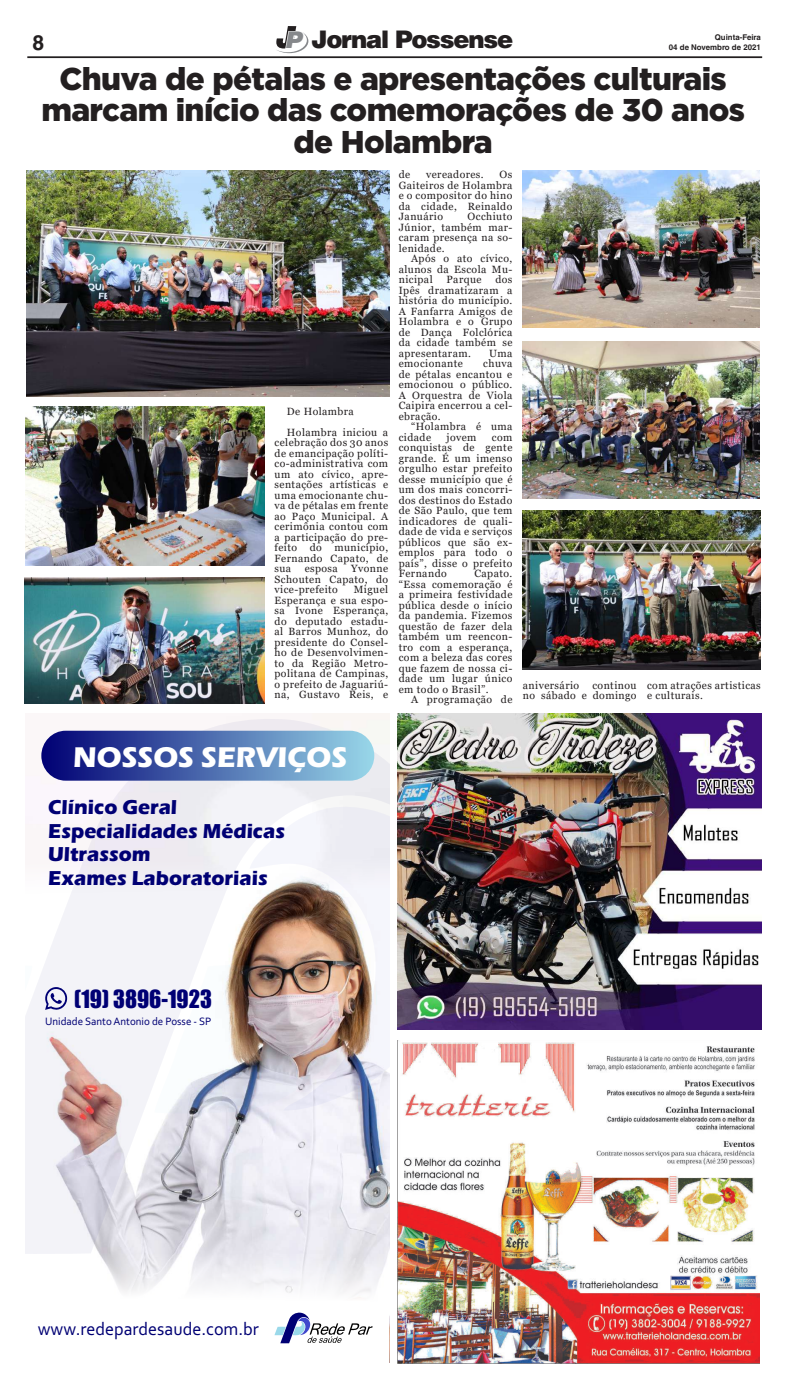
<style>
.page{position:relative;width:787px;height:1389px;background:#fff}
.page>*{position:absolute;margin:0;border:0;box-sizing:border-box;transform-origin:0 0}
.t1{font:900 31.5px/31.5px "Gotham";letter-spacing:-.02em;color:#231f20;text-align:center}
.t2{font:700 29.57px "Eras ITC";color:#fff}
.t3{font:900 24.24px "Helvetica LT Std";letter-spacing:-.05em;color:#231f20}
.t4{font:23.19px "Impact";color:#000074}
.t5{font:700 21px "Helvetica LT Std";color:#231f20}
.t6{font:700 20.91px/23.9px "Eras ITC";color:#000074;scale:.96 1}
.t7{font:18.55px "Corbel";color:#000074}
.t8{font:11.29px "Corbel";color:#000074}
.t9{font:10.5px/10.5px "Georgia";letter-spacing:.04em;color:#231f20;text-align:justify}
.t10{font:700 7.88px "Helvetica LT Std";color:#231f20}
.s1{font-family:"Airbus Special";font-weight:400;font-size:23.01px;color:#86888b}
</style>
<div class="page">
<hr style="left:27px;top:56px;width:734px;height:2px;background:#231f20">
<svg style="left:276px;top:26px;width:32px;height:27px"></svg>
<img style="left:397px;top:713px;width:364px;height:317px">
<img style="left:397px;top:1040px;width:361px;height:324px">
<svg style="left:100px;top:1255px;width:288px;height:73px"></svg>
<svg style="left:25px;top:713px;width:364px;height:542px;fill:#f3f2f7"></svg>
<svg style="left:154px;top:876px;width:219px;height:238px"></svg>
<img style="left:249px;top:803px;width:140px;height:308px">
<svg style="left:25px;top:965px;width:7px;height:148px"></svg>
<svg style="left:274px;top:1312px;width:98px;height:32px"></svg>
<div style="left:41px;top:731px;width:333px;height:50px;background:linear-gradient(to right,#010175,#98d6e8);border-radius:25px"></div>
<svg style="left:43px;top:987px;width:25px;height:23px"></svg>
<img style="left:27px;top:170px;width:362px;height:227px">
<img style="left:522px;top:170px;width:237px;height:158px">
<img style="left:522px;top:341px;width:237px;height:158px">
<img style="left:26px;top:407px;width:238px;height:159px">
<img style="left:522px;top:511px;width:238px;height:158px">
<img style="left:25px;top:578px;width:239px;height:126px">
<h3 class="t5" style="left:32px;top:30px;width:13px">8</h3>
<h3 class="t3" style="left:285px;top:24px;width:230px"><span class="s1">P</span> Jornal Possense</h3>
<p class="t10" style="left:714px;top:33px;width:48px">Quinta-Feira</p>
<p class="t10" style="left:668px;top:42px;width:93px">04 de Novembro de 2021</p>
<h1 class="t1" style="left:41px;top:63px;width:704px">Chuva de pétalas e apresentações culturais marcam início das comemorações de 30 anos de Holambra</h1>
<p class="t9" style="left:287px;top:401px;width:103px;line-height:21px">De Holambra<br>Holambra iniciou a</p>
<p class="t9" style="left:274px;top:438px;width:115px">celebração dos 30 anos de emancipação políti&shy;co-administrativa com um ato cívico, apre&shy;sentações artísticas e uma emocionante chu&shy;va de pétalas em frente ao Paço Municipal. A cerimônia contou com a participação do pre&shy;feito do município, Fernando Capato, de sua</p>
<p class="t9" style="left:274px;top:564px;width:115px;text-indent:77px">Yvonne Schouten Capato, do vice-prefeito</p>
<p class="t9" style="left:304px;top:564px;width:35px">esposa</p>
<p class="t9" style="left:274px;top:585px;width:115px;text-indent:79px">Miguel Esperança e sua espo&shy;sa Ivone Esperança, do deputado estadu&shy;al Barros Munhoz, do presidente do Consel&shy;ho de Desenvolvimen&shy;to da Região Metro&shy;politana de Campinas, o prefeito de Jaguariú&shy;na, Gustavo Reis, e</p>
<p class="t9" style="left:398px;top:169px;width:13px">de</p>
<p class="t9" style="left:426px;top:169px;width:59px">vereadores.</p>
<p class="t9" style="left:398px;top:169px;width:115px;text-indent:101px">Os Gaiteiros de Holambra e o compositor do hino da cidade, Reinaldo Januário</p>
<p class="t9" style="left:398px;top:211px;width:115px;text-indent:69px">Occhiuto Júnior, também mar&shy;caram presença na so&shy;lenidade.</p>
<p class="t9" style="left:398px;top:253px;width:115px;text-indent:12px">Após o ato cívico, alunos da Escola Mu&shy;nicipal</p>
<p class="t9" style="left:398px;top:274px;width:115px;text-indent:97px">dos Ipês dramatizaram a história do município.<br>A Fanfarra Amigos de Holambra e o Grupo de Dança Folclórica da cidade também se apresentaram.</p>
<p class="t9" style="left:446px;top:274px;width:37px">Parque</p>
<p class="t9" style="left:489px;top:348px;width:25px">Uma</p>
<p class="t9" style="left:398px;top:358px;width:115px;text-indent:84px">chuva de pétalas encantou e emocionou o público.<br>A Orquestra de Viola Caipira encerrou a cel&shy;ebração.</p>
<p class="t9" style="left:398px;top:421px;width:115px;text-indent:12px">“Holambra é uma cidade</p>
<p class="t9" style="left:398px;top:358px;width:66px">emocionante</p>
<p class="t9" style="left:446px;top:432px;width:31px">jovem</p>
<p class="t9" style="left:398px;top:432px;width:115px;text-indent:93px">com conquistas de gente grande. É um imenso orgulho estar prefeito desse município que é um dos mais concorri&shy;dos destinos do Estado de São Paulo, que tem indicadores de quali&shy;dade de vida e serviços públicos que são ex&shy;emplos para todo o país”, disse o prefeito Fernando</p>
<p class="t9" style="left:398px;top:568px;width:115px;text-indent:76px">Capato. “Essa comemoração é a primeira festividade pública desde o início da pandemia. Fizemos questão de fazer dela também um reencon&shy;tro com a esperança, com a beleza das cores que fazem de nossa ci&shy;dade um lugar único em todo o Brasil”.</p>
<p class="t9" style="left:411px;top:694px;width:103px">A programação de</p>
<p class="t9" style="left:522px;top:680px;width:58px">aniversário</p>
<p class="t9" style="left:522px;top:680px;width:115px;text-align:right">continou<br>no sábado e domingo</p>
<p class="t9" style="left:647px;top:680px;width:115px">com atrações artisticas e culturais.</p>
<h2 class="t2" style="left:73px;top:740px;width:275px">NOSSOS SERVIÇOS</h2>
<h3 class="t6" style="left:48px;top:795px;width:248px">Clínico Geral<br>Especialidades Médicas<br>Ultrassom<br>Exames Laboratoriais</h3>
<h3 class="t4" style="left:74px;top:981px;width:139px">(19) 3896-1923</h3>
<p class="t8" style="left:45px;top:1015px;width:168px">Unidade Santo Antonio de Posse - SP</p>
<h3 class="t7" style="left:38px;top:1317px;width:223px">www.redepardesaude.com.br</h3>
</div>
